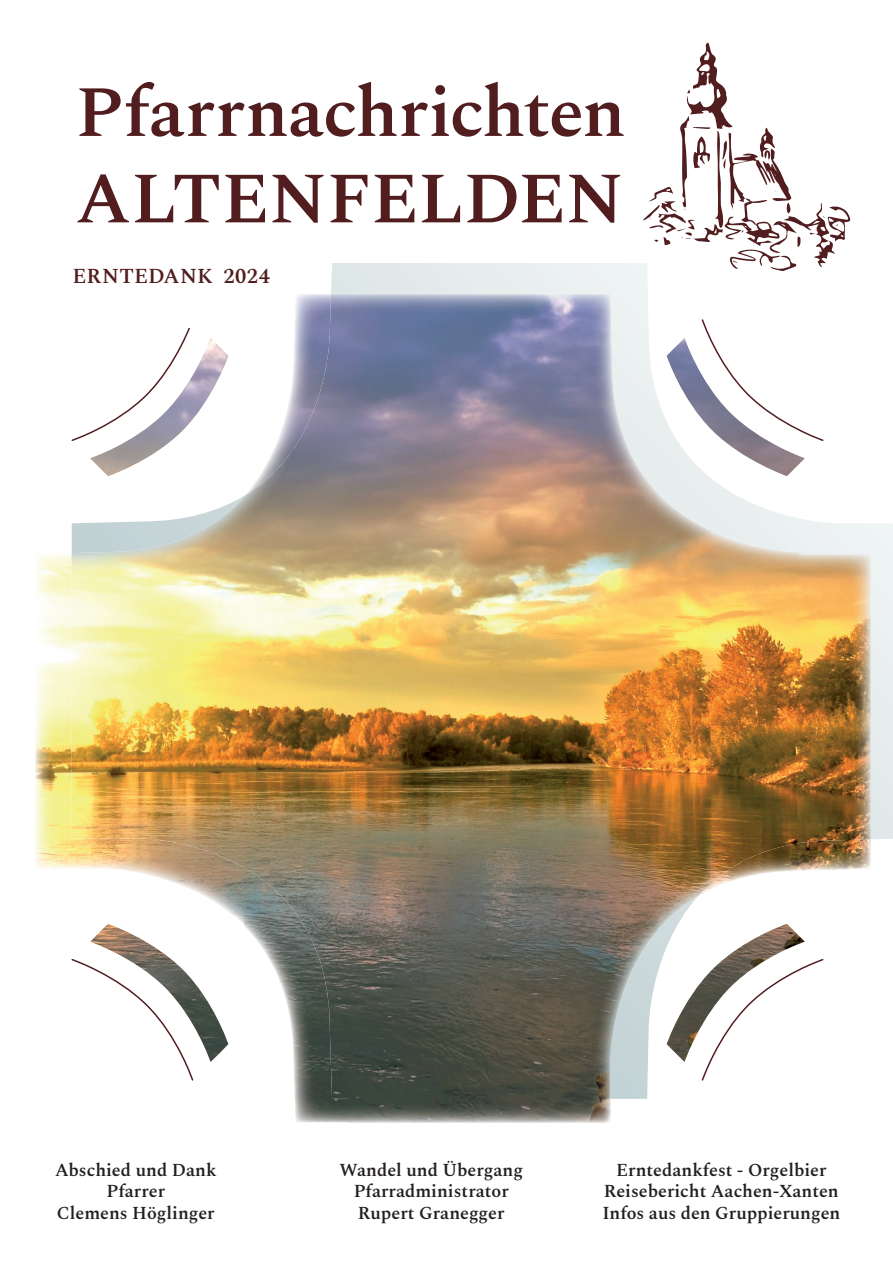
<style>
.page{position:relative;width:893px;height:1263px;background:#fff}
.page>*{position:absolute;margin:0;border:0;box-sizing:border-box;transform-origin:0 0}
.t1{font:600 72px/86.4px "Spectral";letter-spacing:-.01em;color:#511d1e}
.t2{font:600 21px "Spectral";letter-spacing:.015em;color:#511d1e}
.t3{font:600 18px/21.6px "Spectral";color:#231f20;text-align:center}
</style>
<div class="page">
<svg style="left:331px;top:263px;width:562px;height:576px"></svg>
<img style="left:35px;top:553px;width:52px;height:316px">
<img style="left:294px;top:1063px;width:54px;height:59px">
<img style="left:348px;top:1099px;width:263px;height:23px">
<img style="left:294px;top:294px;width:364px;height:44px">
<img style="left:72px;top:523px;width:18px;height:338px">
<img style="left:805px;top:531px;width:66px;height:340px">
<img style="left:311px;top:1063px;width:337px;height:36px">
<svg style="left:71px;top:328px;width:119px;height:113px"></svg>
<svg style="left:71px;top:959px;width:123px;height:122px"></svg>
<svg style="left:701px;top:318px;width:123px;height:124px"></svg>
<svg style="left:701px;top:959px;width:123px;height:122px"></svg>
<img style="left:90px;top:338px;width:715px;height:725px">
<svg style="left:643px;top:43px;width:208px;height:228px"></svg>
<h1 class="t1" style="left:76px;top:64px;width:552px">Pfarrnachrichten<br>ALTENFELDEN</h1>
<p class="t2" style="left:73px;top:260px;width:199px">ERNTEDANK 2024</p>
<p class="t3" style="left:55px;top:1157px;width:163px">Abschied und Dank<br>Pfarrer<br>Clemens Höglinger</p>
<p class="t3" style="left:339px;top:1157px;width:185px">Wandel und Übergang<br>Pfarradministrator<br>Rupert Granegger</p>
<p class="t3" style="left:602px;top:1157px;width:239px">Erntedankfest - Orgelbier<br>Reisebericht Aachen-Xanten<br>Infos aus den Gruppierungen</p>
</div>
